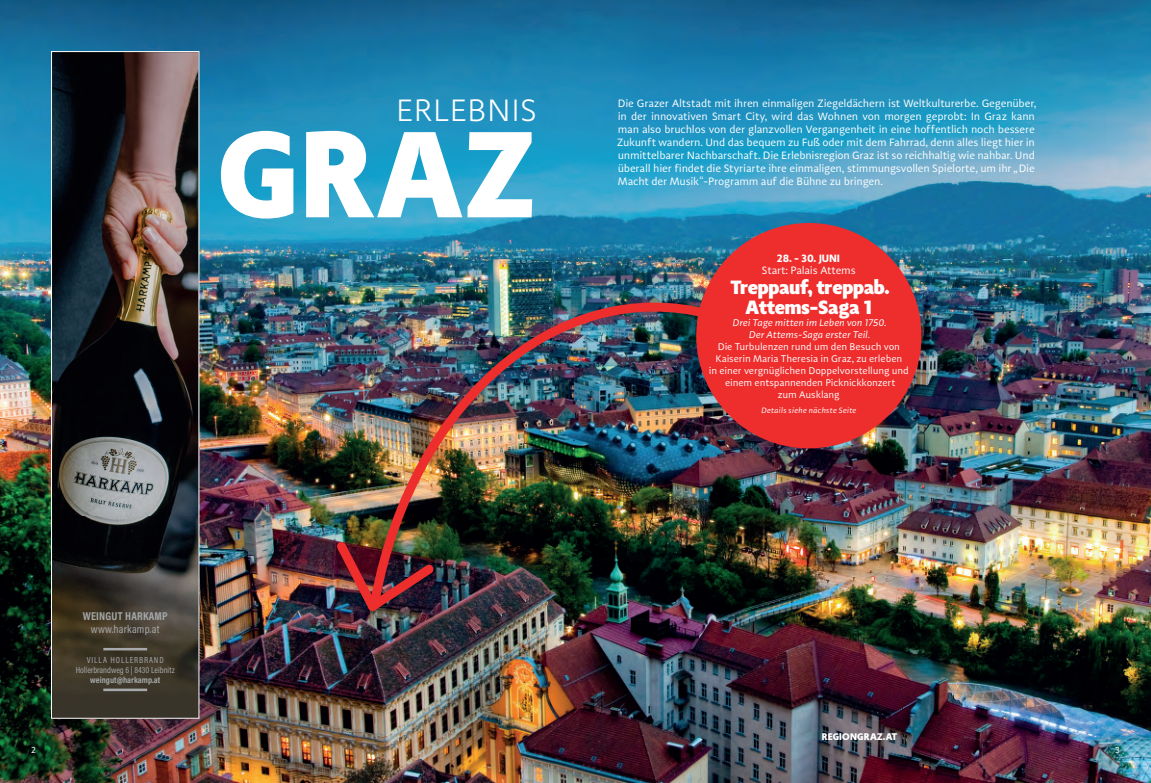
<style>
.page{position:relative;width:1151px;height:783px;background:#fff}
.page>*{position:absolute;margin:0;border:0;box-sizing:border-box;transform-origin:0 0}
.t1{font:900 127px "Adagio Sans";color:#fff}
.t2{font:300 32px "Adagio Sans";letter-spacing:.01em;color:#fff}
.t3{font:800 20px/20px "Adagio Sans";letter-spacing:-.02em;color:#fff;text-align:center}
.t4{font:700 11.4px "Acumin Pro Cond";letter-spacing:.02em;color:#a5a9ab}
.t5{font:11.4px "Acumin Pro Cond";letter-spacing:.02em;color:#a5a9ab}
.t6{font:11px/13px "Adagio Sans";letter-spacing:-.02em;color:#fff}
.t7{font:700 11px "Adagio Sans";letter-spacing:-.01em;color:#fff}
.t8{font:10px/12px "Adagio Sans";letter-spacing:-.015em;color:#fff;text-align:center}
.t9{font:italic 10px/12px "Adagio Sans";letter-spacing:-.015em;color:#fff;text-align:center}
.t10{font:900 10px "Adagio Sans";letter-spacing:.015em;color:#fff}
.t11{font:9px "Adagio Sans";color:#fff}
.t12{font:8.8px/10.1px "Acumin Pro Cond";letter-spacing:.005em;color:#a5a9ab;text-align:center}
.t13{font:700 8.8px "Acumin Pro Cond";color:#a5a9ab}
.t14{font:italic 8px "Adagio Sans";letter-spacing:.01em;color:#fff}
.s1{font-family:"Adagio Serif";font-style:italic}
.s2{font-weight:300}
</style>
<div class="page">
<img style="left:0;top:0;width:1151px;height:782px">
<div style="left:696px;top:223px;width:225px;height:225px;background:#ee2d2d;border-radius:50%"></div>
<img style="left:365px;top:267px;width:370px;height:343px">
<img style="left:329px;top:534px;width:112px;height:84px">
<div style="left:52px;top:516px;width:147px;height:202px;background:#383429"></div>
<img style="left:54px;top:54px;width:143px;height:638px">
<hr style="left:103px;top:688px;width:44px;height:3px;background:#a5a9ab">
<hr style="left:103px;top:647px;width:44px;height:3px;background:#a5a9ab">
<div style="left:51px;top:51px;width:148px;height:667px;border:1px solid #fff"></div>
<h2 class="t2" style="left:396px;top:90px;width:142px">ERLEBNIS</h2>
<h1 class="t1" style="left:217px;top:89px;width:320px">GRAZ</h1>
<p class="t4" style="left:83px;top:608px;width:86px">WEINGUT HARKAMP</p>
<p class="t5" style="left:91px;top:621px;width:70px">www.harkamp.at</p>
<p class="t12" style="left:76px;top:654px;width:100px">VILLA HOLLERBRAND<br>Hollerbrandweg 6 | 8430 Leibnitz</p>
<p class="t13" style="left:90px;top:673px;width:71px">weingut@harkamp.at</p>
<p class="t6" style="left:617px;top:96px;width:421px">Die Grazer Altstadt mit ihren einmaligen Ziegeldächern ist Weltkulturerbe. Gegenüber, in der innovativen Smart City, wird das Wohnen von morgen geprobt: In Graz kann man also bruchlos von der glanzvollen Vergangenheit in eine hoffentlich noch bessere Zukunft wandern. Und das bequem zu Fuß oder mit dem Fahrrad, denn alles liegt hier in unmittelbarer Nachbarschaft. Die Erlebnisregion Graz ist so reichhaltig wie nahbar. Und überall hier findet die Styriarte ihre einmaligen, stimmungsvollen Spielorte, um ihr <span class="s1">„</span>Die</p>
<p class="t6" style="left:618px;top:175px;width:266px">Macht der Musik<span class="s2">“</span>-Programm auf die Bühne zu bringen.</p>
<p class="t7" style="left:777px;top:251px;width:65px">28. - 30. JUNI</p>
<p class="t6" style="left:762px;top:264px;width:95px">Start: Palais Attems</p>
<h3 class="t3" style="left:731px;top:278px;width:160px">Treppauf, treppab.<br>Attems-Saga 1</h3>
<p class="t9" style="left:733px;top:317px;width:156px">Drei Tage mitten im Leben von 1750.<br>Der Attems-Saga erster Teil.</p>
<p class="t8" style="left:709px;top:341px;width:202px">Die Turbulenzen rund um den Besuch von Kaiserin Maria Theresia in Graz, zu erleben<br>in einer vergnüglichen Doppelvorstellung und einem entspannenden Picknickkonzert<br>zum Ausklang</p>
<p class="t14" style="left:762px;top:405px;width:97px">Details siehe nächste Seite</p>
<p class="t10" style="left:822px;top:729px;width:77px">REGIONGRAZ.AT</p>
<p class="t11" style="left:31px;top:744px;width:6px">2</p>
<p class="t11" style="left:1115px;top:744px;width:6px">3</p>
</div>
